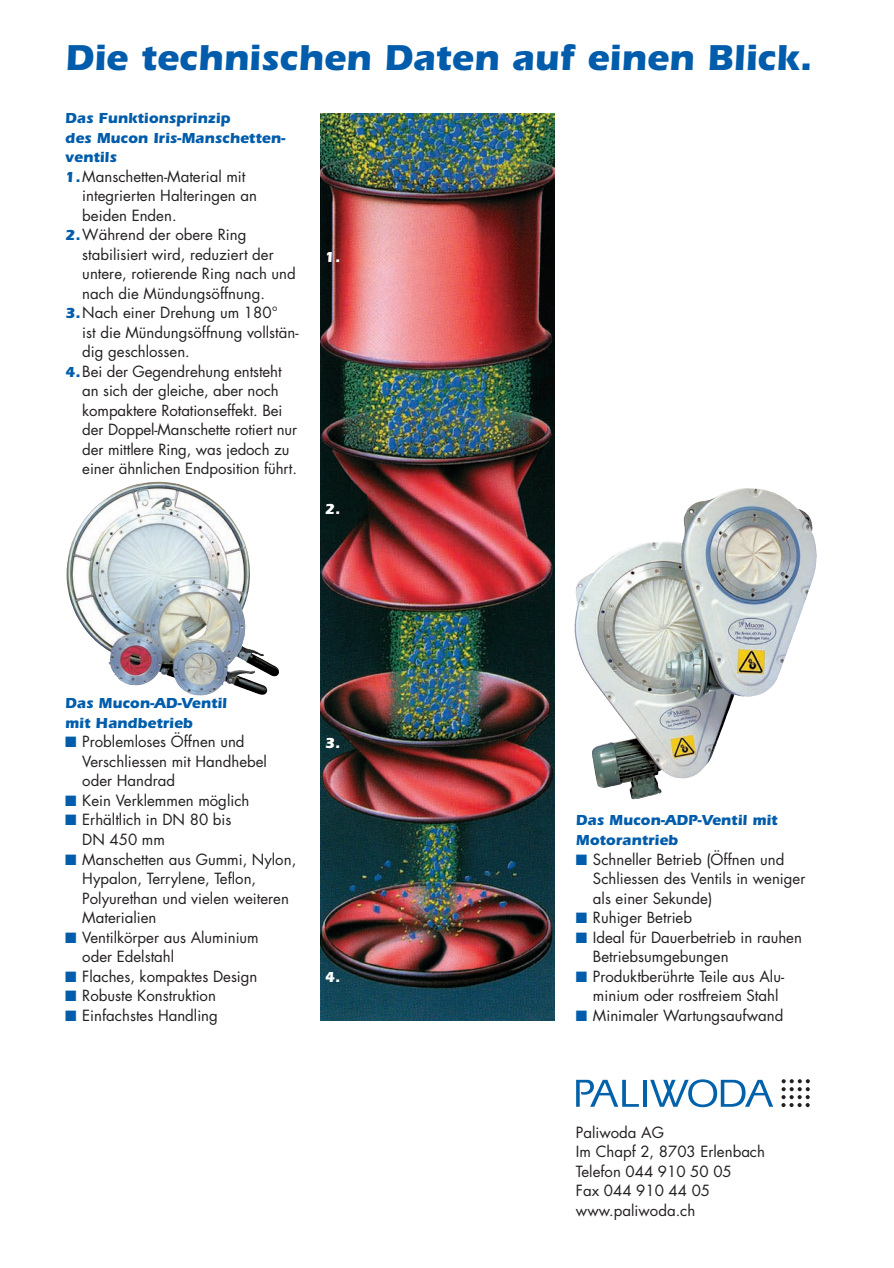
<style>
.page{position:relative;width:894px;height:1268px;background:#fff}
.page>*{position:absolute;margin:0;border:0;box-sizing:border-box;transform-origin:0 0}
.t1{font:700 37.2px "Itc Eras";color:#015dab}
.t2{font:15px/19.5px "Futura";color:#231f20}
.t3{font:700 15px/19.5px "Itc Eras";color:#015dab}
.t4{font:700 15px "Itc Eras";color:#fff}
.s1{font-family:"Itc Eras";font-weight:700;color:#015dab}
</style>
<div class="page">
<img style="left:66px;top:113px;width:751px;height:995px">
<svg style="left:576px;top:854px;width:10px;height:10px"></svg>
<svg style="left:576px;top:912px;width:10px;height:10px"></svg>
<svg style="left:576px;top:932px;width:10px;height:10px"></svg>
<svg style="left:576px;top:971px;width:10px;height:10px"></svg>
<svg style="left:576px;top:1010px;width:10px;height:10px"></svg>
<svg style="left:66px;top:737px;width:10px;height:10px"></svg>
<svg style="left:66px;top:795px;width:10px;height:10px"></svg>
<svg style="left:66px;top:815px;width:10px;height:10px"></svg>
<svg style="left:66px;top:854px;width:10px;height:10px"></svg>
<svg style="left:66px;top:932px;width:10px;height:10px"></svg>
<svg style="left:66px;top:971px;width:10px;height:10px"></svg>
<svg style="left:66px;top:990px;width:10px;height:10px"></svg>
<svg style="left:66px;top:1010px;width:10px;height:10px"></svg>
<h1 class="t1" style="left:65px;top:45px;width:748px">Die technischen Daten auf einen Blick.</h1>
<p class="t3" style="left:65px;top:110px;width:221px">Das Funktionsprinzip<br>des Mucon Iris-Manschetten&shy;ventils</p>
<p class="t2" style="left:65px;top:167px;width:182px"><span class="s1">1.</span>Manschetten-Material mit</p>
<p class="t2" style="left:82px;top:187px;width:176px">integrierten Halteringen an</p>
<p class="t2" style="left:82px;top:206px;width:96px">beiden Enden.</p>
<p class="t2" style="left:65px;top:226px;width:182px"><span class="s1">2.</span>Während der obere Ring</p>
<p class="t2" style="left:82px;top:245px;width:193px">stabilisiert wird, reduziert der</p>
<p class="t2" style="left:82px;top:265px;width:215px">untere, rotierende Ring nach und</p>
<p class="t2" style="left:82px;top:284px;width:184px">nach die Mündungsöffnung.</p>
<p class="t2" style="left:65px;top:304px;width:214px"><span class="s1">3.</span>Nach einer Drehung um 180°</p>
<p class="t2" style="left:82px;top:323px;width:218px">ist die Mündungsöffnung vollstän-</p>
<p class="t2" style="left:82px;top:343px;width:109px">dig geschlossen.</p>
<p class="t2" style="left:65px;top:362px;width:218px"><span class="s1">4.</span>Bei der Gegendrehung entsteht</p>
<p class="t2" style="left:82px;top:382px;width:198px">an sich der gleiche, aber noch</p>
<p class="t2" style="left:82px;top:401px;width:201px">kompaktere Rotationseffekt. Bei</p>
<p class="t2" style="left:82px;top:421px;width:216px">der Doppel-Manschette rotiert nur</p>
<p class="t2" style="left:82px;top:440px;width:208px">der mittlere Ring, was jedoch zu</p>
<p class="t2" style="left:82px;top:460px;width:216px">einer ähnlichen Endposition führt.</p>
<p class="t4" style="left:325px;top:252px;width:17px">1.</p>
<p class="t4" style="left:325px;top:504px;width:17px">2.</p>
<p class="t3" style="left:65px;top:695px;width:163px">Das Mucon-AD-Ventil mit Handbetrieb</p>
<p class="t2" style="left:82px;top:733px;width:215px">Problemloses Öffnen und<br>Verschliessen mit Handhebel oder Handrad<br>Kein Verklemmen möglich<br>Erhältlich in DN 80 bis<br>DN 450 mm<br>Manschetten aus Gummi, Nylon,<br>Hypalon, Terrylene, Teflon,<br>Polyurethan und vielen weiteren<br>Materialien<br>Ventilkörper aus Aluminium<br>oder Edelstahl<br>Flaches, kompaktes Design<br>Robuste Konstruktion<br>Einfachstes Handling</p>
<p class="t4" style="left:325px;top:738px;width:17px">3.</p>
<p class="t4" style="left:325px;top:972px;width:17px">4.</p>
<p class="t3" style="left:575px;top:812px;width:203px">Das Mucon-ADP-Ventil mit<br>Motorantrieb</p>
<p class="t2" style="left:592px;top:850px;width:214px">Schneller Betrieb (Öffnen und<br>Schliessen des Ventils in weniger als einer Sekunde)<br>Ruhiger Betrieb<br>Ideal für Dauerbetrieb in rauhen<br>Betriebsumgebungen<br>Produktberührte Teile aus Alu&shy;minium oder rostfreiem Stahl<br>Minimaler Wartungsaufwand</p>
<p class="t2" style="left:575px;top:1123px;width:190px">Paliwoda AG<br>Im Chapf 2, 8703 Erlenbach<br>Telefon 044 910 50 05<br>Fax 044 910 44 05 www.paliwoda.ch</p>
</div>
